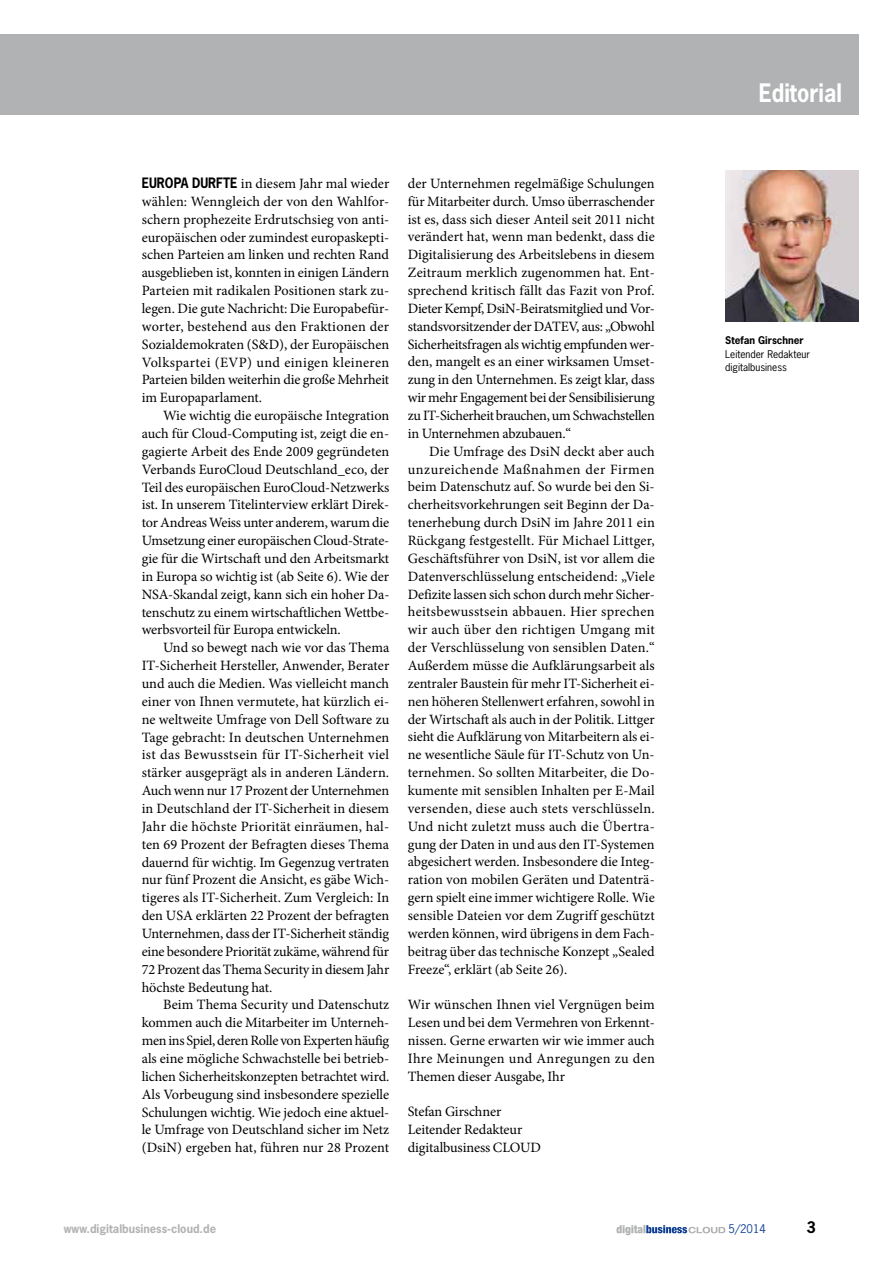
<style>
.page{position:relative;width:893px;height:1263px;background:#fff}
.page>*{position:absolute;margin:0;border:0;box-sizing:border-box;transform-origin:0 0}
.t1{font:700 24px "News Gothic Std";color:#fff;scale:.9 1}
.t2{font:700 15px "News Gothic Std";color:#000}
.t3{font:14.25px/17.9px "Minion Pro";letter-spacing:-.005em;color:#000;text-align:justify}
.t4{font:700 11.25px "News Gothic Std";color:#b1b2b3}
.t5{font:11.25px "News Gothic Std";color:#0f3f93}
.t6{font:10.05px/13.4px "News Gothic Std";color:#000}
.t7{font:700 10.05px "News Gothic Std";color:#000}
.s1{font-family:"News Gothic Std";font-weight:700;font-size:13.5px}
</style>
<div class="page">
<div style="left:0;top:34px;width:859px;height:81px;background:#b1b2b3"></div>
<img style="left:726px;top:170px;width:133px;height:152px">
<svg style="left:616px;top:1225px;width:109px;height:10px"></svg>
<p class="t3" style="left:142px;top:175px;width:249px"><span class="s1">EUROPA DURFTE</span> in diesem Jahr mal wieder wählen: Wenngleich der von den Wahlfor&shy;schern prophezeite Erdrutschsieg von anti&shy;europäischen oder zumindest europaskepti&shy;schen Parteien am linken und rechten Rand ausgeblieben ist, konnten in einigen Ländern Parteien mit radikalen Positionen stark zu&shy;legen. Die gute Nachricht: Die Europabefür&shy;worter, bestehend aus den Fraktionen der Sozialdemokraten (S&amp;D), der Europäischen Volkspartei (EVP) und einigen kleineren Parteien bilden weiterhin die große Mehrheit im Europaparlament.</p>
<p class="t3" style="left:142px;top:407px;width:249px;text-indent:21px">Wie wichtig die europäische Integration auch für Cloud-Computing ist, zeigt die en&shy;gagierte Arbeit des Ende 2009 gegründeten Verbands EuroCloud Deutschland_eco, der Teil des europäischen EuroCloud-Netzwerks ist. In unserem Titelinterview erklärt Direk&shy;tor Andreas Weiss unter anderem, warum die Umsetzung einer europäischen Cloud-Strate&shy;gie für die Wirtschaft und den Arbeitsmarkt in Europa so wichtig ist (ab Seite 6). Wie der NSA-Skandal zeigt, kann sich ein hoher Da&shy;tenschutz zu einem wirtschaftlichen Wettbe&shy;werbsvorteil für Europa entwickeln.</p>
<p class="t3" style="left:142px;top:639px;width:249px;text-indent:21px">Und so bewegt nach wie vor das Thema IT-Sicherheit Hersteller, Anwender, Berater und auch die Medien. Was vielleicht manch einer von Ihnen vermutete, hat kürzlich ei&shy;ne weltweite Umfrage von Dell Software zu Tage gebracht: In deutschen Unternehmen ist das Bewusstsein für IT-Sicherheit viel stärker ausgeprägt als in anderen Ländern.<br>Auch wenn nur 17 Prozent der Unternehmen in Deutschland der IT-Sicherheit in diesem Jahr die höchste Priorität einräumen, hal&shy;ten 69 Prozent der Befragten dieses Thema dauernd für wichtig. Im Gegenzug vertraten nur fünf Prozent die Ansicht, es gäbe Wich&shy;tigeres als IT-Sicherheit. Zum Vergleich: In den USA erklärten 22 Prozent der befragten Unternehmen, dass der IT-Sicherheit ständig eine besondere Priorität zukäme, während für 72 Prozent das Thema Security in diesem Jahr höchste Bedeutung hat.</p>
<p class="t3" style="left:142px;top:996px;width:249px;text-indent:21px">Beim Thema Security und Datenschutz kommen auch die Mitarbeiter im Unterneh&shy;men ins Spiel, deren Rolle von Experten häufig als eine mögliche Schwachstelle bei betrieb&shy;lichen Sicherheitskonzepten betrachtet wird.<br>Als Vorbeugung sind insbesondere spezielle Schulungen wichtig. Wie jedoch eine aktuel&shy;le Umfrage von Deutschland sicher im Netz (DsiN) ergeben hat, führen nur 28 Prozent</p>
<p class="t3" style="left:408px;top:174px;width:249px">der Unternehmen regelmäßige Schulungen für Mitarbeiter durch. Umso überraschender ist es, dass sich dieser Anteil seit 2011 nicht verändert hat, wenn man bedenkt, dass die Digitalisierung des Arbeitslebens in diesem Zeitraum merklich zugenommen hat. Ent&shy;sprechend kritisch fällt das Fazit von Prof.<br>Dieter Kempf, DsiN-Beiratsmitglied und Vor&shy;standsvorsitzender der DATEV, aus: „Obwohl Sicherheitsfragen als wichtig empfunden wer&shy;den, mangelt es an einer wirksamen Umset&shy;zung in den Unternehmen. Es zeigt klar, dass wir mehr Engagement bei der Sensibilisierung zu IT-Sicherheit brauchen, um Schwachstellen in Unternehmen abzubauen.“</p>
<p class="t3" style="left:408px;top:442px;width:249px;text-indent:21px">Die Umfrage des DsiN deckt aber auch unzureichende Maßnahmen der Firmen beim Datenschutz auf. So wurde bei den Si&shy;cherheitsvorkehrungen seit Beginn der Da&shy;tenerhebung durch DsiN im Jahre 2011 ein Rückgang festgestellt. Für Michael Littger, Geschäftsführer von DsiN, ist vor allem die Datenverschlüsselung entscheidend: „Viele Defizite lassen sich schon durch mehr Sicher&shy;heitsbewusstsein abbauen. Hier sprechen wir auch über den richtigen Umgang mit der Verschlüsselung von sensiblen Daten.“ Außerdem müsse die Aufklärungsarbeit als zentraler Baustein für mehr IT-Sicherheit ei&shy;nen höheren Stellenwert erfahren, sowohl in der Wirtschaft als auch in der Politik. Littger sieht die Aufklärung von Mitarbeitern als ei&shy;ne wesentliche Säule für IT-Schutz von Un&shy;ternehmen. So sollten Mitarbeiter, die Do&shy;kumente mit sensiblen Inhalten per E-Mail versenden, diese auch stets verschlüsseln.<br>Und nicht zuletzt muss auch die Übertra&shy;gung der Daten in und aus den IT-Systemen abgesichert werden. Insbesondere die Integ&shy;ration von mobilen Geräten und Datenträ&shy;gern spielt eine immer wichtigere Rolle. Wie sensible Dateien vor dem Zugriff geschützt werden können, wird übrigens in dem Fach&shy;beitrag über das technische Konzept „Sealed Freeze“, erklärt (ab Seite 26).</p>
<p class="t3" style="left:408px;top:996px;width:249px">Wir wünschen Ihnen viel Vergnügen beim Lesen und bei dem Vermehren von Erkennt&shy;nissen. Gerne erwarten wir wie immer auch Ihre Meinungen und Anregungen zu den Themen dieser Ausgabe, Ihr</p>
<p class="t3" style="left:408px;top:1103px;width:135px;text-align:left">Stefan Girschner<br>Leitender Redakteur digitalbusiness CLOUD</p>
<p class="t4" style="left:64px;top:1221px;width:154px">www.digitalbusiness-cloud.de</p>
<h1 class="t1" style="left:759px;top:77px;width:94px">Editorial</h1>
<p class="t7" style="left:725px;top:334px;width:80px">Stefan Girschner</p>
<p class="t6" style="left:725px;top:347px;width:86px">Leitender Redakteur digitalbusiness</p>
<p class="t5" style="left:729px;top:1222px;width:39px">5/2014</p>
<p class="t2" style="left:806px;top:1217px;width:11px">3</p>
</div>
